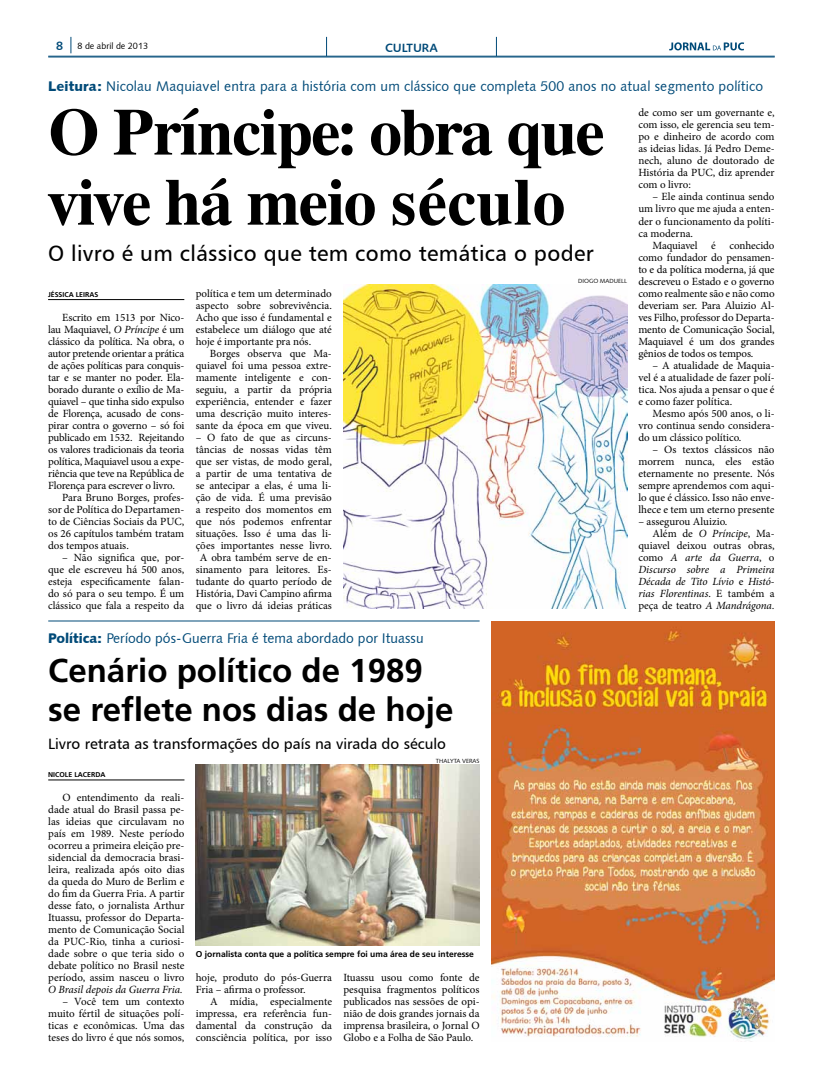
<style>
.page{position:relative;width:823px;height:1078px;background:#fff}
.page>*{position:absolute;margin:0;border:0;box-sizing:border-box;transform-origin:0 0}
.t1{font:700 66px/70px "Dutch 801 BT";letter-spacing:-.03em;color:#000}
.t2{font:33px/39px "Frutiger 65 Bold";color:#000}
.t3{font:22px "Frutiger BT Roman B";letter-spacing:.015em;color:#000}
.t4{font:15px "Frutiger BT Roman B";color:#000}
.t5{font:14px "Humanist 531 BT Roman A";letter-spacing:.01em;color:#004a78}
.t6{font:12px "Humanist 531 BT Bold A";color:#004a78}
.t7{font:11px/12px "Minion Pro";letter-spacing:-.005em;color:#000;text-align:justify}
.t8{font:italic 11px "Minion Pro";letter-spacing:-.005em;color:#000}
.t9{font:9px "Humanist 531 BT Roman A";color:#000}
.t10{font:8.5px "Frutiger 65 Bold";color:#000}
.t11{font:7px "Frutiger 65 Bold";color:#000}
.t12{font:6px "Humanist 531 BT Roman A";color:#000}
.s1{font-family:"Humanist 531 BT Bold A";font-size:12px;color:#004a78}
.s2{font-family:"Humanist 531 BT Black A"}
.s3{font-style:italic}
.s4{font-style:normal}
</style>
<div class="page">
<hr style="left:48px;top:57px;width:726px;height:1px;background:#004a78">
<hr style="left:48px;top:56px;width:726px;height:1px;background:#004a78">
<svg style="left:71px;top:37px;width:1px;height:16px"></svg>
<svg style="left:326px;top:37px;width:1px;height:19px"></svg>
<svg style="left:496px;top:37px;width:1px;height:19px"></svg>
<svg style="left:669px;top:42px;width:74px;height:8px"></svg>
<hr style="left:48px;top:299px;width:136px;height:1px;background:#000">
<img style="left:343px;top:284px;width:283px;height:324px">
<hr style="left:48px;top:779px;width:136px;height:1px;background:#000">
<img style="left:196px;top:764px;width:283px;height:180px">
<hr style="left:48px;top:620px;width:431px;height:1px;background:#004a78">
<img style="left:491px;top:621px;width:283px;height:418px">
<p class="t9" style="left:56px;top:40px;width:93px"><span class="s1">8</span> 8 de abril de 2013</p>
<p class="t6" style="left:385px;top:40px;width:54px">CULTURA</p>
<p class="t5" style="left:48px;top:77px;width:716px"><span class="s2">Leitura:</span> N icolau Maquiavel entra para a história com um clássico que completa 500 anos no atual segmento político</p>
<h1 class="t1" style="left:48px;top:96px;width:558px">O Príncipe: obra que vive há meio século</h1>
<h3 class="t3" style="left:48px;top:240px;width:547px">O livro é um clássico que tem como temática o poder</h3>
<p class="t11" style="left:48px;top:290px;width:19px">Jéssica</p>
<p class="t11" style="left:76px;top:290px;width:9px">Leira</p>
<p class="t11" style="left:94px;top:290px;width:5px">s</p>
<p class="t7" style="left:62px;top:311px;width:123px">Escrito em 1513 por Nico-</p>
<p class="t7" style="left:48px;top:323px;width:138px">lau Maquiavel, <span class="s3">O Príncipe</span> é um</p>
<p class="t7" style="left:48px;top:335px;width:138px">clássico da política. Na obra, o</p>
<p class="t7" style="left:48px;top:347px;width:138px">autor pretende orientar a prática</p>
<p class="t7" style="left:48px;top:359px;width:138px">de ações políticas para conquis-</p>
<p class="t7" style="left:48px;top:371px;width:138px">tar e se manter no poder. Ela-</p>
<p class="t7" style="left:48px;top:383px;width:138px">borado durante o exílio de Ma-</p>
<p class="t7" style="left:48px;top:395px;width:138px">quiavel – que tinha sido expulso</p>
<p class="t7" style="left:48px;top:407px;width:138px">de Florença, acusado de cons-</p>
<p class="t7" style="left:48px;top:419px;width:138px">pirar contra o governo – só foi</p>
<p class="t7" style="left:48px;top:431px;width:138px">publicado em 1532. Rejeitando</p>
<p class="t7" style="left:48px;top:443px;width:138px">os valores tradicionais da teoria</p>
<p class="t7" style="left:48px;top:455px;width:138px">política, Maquiavel usou a expe-</p>
<p class="t7" style="left:48px;top:467px;width:138px">riência que teve na República de</p>
<p class="t7" style="left:48px;top:479px;width:128px">Florença para escrever o livro.</p>
<p class="t7" style="left:62px;top:491px;width:123px">Para Bruno Borges, profes-</p>
<p class="t7" style="left:48px;top:503px;width:138px">sor de Política do Departamen-</p>
<p class="t7" style="left:48px;top:515px;width:138px">to de Ciências Sociais da PUC,</p>
<p class="t7" style="left:48px;top:527px;width:138px">os 26 capítulos também tratam</p>
<p class="t7" style="left:48px;top:539px;width:82px">dos tempos atuais.</p>
<p class="t7" style="left:48px;top:551px;width:138px;text-indent:14px">– Não significa que, por&shy;que ele escreveu há 500 anos, esteja especificamente falan&shy;do só para o seu tempo. É um clássico que fala a respeito da</p>
<p class="t7" style="left:638px;top:107px;width:138px">de como ser um governante e, com isso, ele gerencia seu tem&shy;po e dinheiro de acordo com as ideias lidas. Já Pedro Deme&shy;nech, aluno de doutorado de História da PUC, diz aprender com o livro:</p>
<p class="t7" style="left:638px;top:191px;width:138px;text-indent:14px">– Ele ainda continua sendo um livro que me ajuda a enten&shy;der o funcionamento da políti&shy;ca moderna.</p>
<p class="t7" style="left:638px;top:239px;width:138px;text-indent:14px">Maquiavel é conhecido como fundador do pensamen&shy;to e da política moderna, já que descreveu o Estado e o governo como realmente são e não como deveriam ser. Para Aluizio Al&shy;ves Filho, professor do Departa&shy;mento de Comunicação Social, Maquiavel é um dos grandes gênios de todos os tempos.</p>
<p class="t7" style="left:638px;top:359px;width:138px;text-indent:14px">– A atualidade de Maquia&shy;vel é a atualidade de fazer polí&shy;tica. Nos ajuda a pensar o que é e como fazer política.</p>
<p class="t7" style="left:638px;top:407px;width:138px;text-indent:14px">Mesmo após 500 anos, o li&shy;vro continua sendo considera&shy;do um clássico político.</p>
<p class="t7" style="left:638px;top:443px;width:138px;text-indent:14px">– Os textos clássicos não morrem nunca, eles estão eternamente no presente. Nós sempre aprendemos com aqui&shy;lo que é clássico. Isso não enve&shy;lhece e tem um eterno presente</p>
<p class="t7" style="left:638px;top:515px;width:90px">– assegurou Aluizio.</p>
<p class="t7" style="left:652px;top:527px;width:123px">Além de <span class="s3">O Príncipe</span>, Ma-</p>
<p class="t7" style="left:638px;top:539px;width:138px">quiavel deixou outras obras,</p>
<p class="t8" style="left:638px;top:549px;width:138px"><span class="s4">como</span> A arte da Guerra<span class="s4">, o</span></p>
<p class="t8" style="left:638px;top:561px;width:138px">Discurso sobre a Primeira</p>
<p class="t8" style="left:638px;top:573px;width:138px">Década de Tito Lívio <span class="s4">e</span> Histó-</p>
<p class="t8" style="left:638px;top:585px;width:138px">rias Florentinas<span class="s4">. E também a</span></p>
<p class="t7" style="left:638px;top:599px;width:138px">peça de teatro <span class="s3">A Mandrágona.</span></p>
<p class="t12" style="left:577px;top:277px;width:50px">diogo maduell</p>
<p class="t7" style="left:195px;top:287px;width:138px">política e tem um determinado aspecto sobre sobrevivência.<br>Acho que isso é fundamental e estabelece um diálogo que até hoje é importante pra nós.</p>
<p class="t7" style="left:195px;top:347px;width:138px;text-indent:14px">Borges observa que Ma&shy;quiavel foi uma pessoa extre&shy;mamente inteligente e con&shy;seguiu, a partir da própria experiência, entender e fazer uma descrição muito interes&shy;sante da época em que viveu.</p>
<p class="t7" style="left:195px;top:431px;width:138px;text-align:center">– O fato de que as circuns&shy;tâncias de nossas vidas têm que ser vistas, de modo geral, a partir de uma tentativa de se antecipar a elas, é uma li&shy;ção de vida. É uma previsão a respeito dos momentos em que nós podemos enfrentar situações. Isso é uma das li&shy;ções importantes nesse livro.<br>A obra também serve de en&shy;sinamento para leitores. Es&shy;tudante do quarto período de<br>História, Davi Campino afirma que o livro dá ideias práticas</p>
<p class="t5" style="left:48px;top:629px;width:377px"><span class="s2">Política:</span> Período pós-Guerra Fria é tema abordado por Ituassu</p>
<h2 class="t2" style="left:48px;top:651px;width:406px">Cenário político de 1989 se reflete nos dias de hoje</h2>
<h3 class="t4" style="left:48px;top:734px;width:399px">Livro retrata as transformações do país na virada do século</h3>
<p class="t11" style="left:48px;top:770px;width:10px">Nicole</p>
<p class="t11" style="left:74px;top:770px;width:9px">Lacer</p>
<p class="t11" style="left:95px;top:770px;width:10px">da</p>
<p class="t7" style="left:48px;top:791px;width:138px;text-indent:14px">O entendimento da reali&shy;dade atual do Brasil passa pe&shy;las ideias que circulavam no país em 1989. Neste período ocorreu a primeira eleição pre&shy;sidencial da democracia brasi&shy;leira, realizada após oito dias da queda do Muro de Berlim e do fim da Guerra Fria. A partir desse fato, o jornalista Arthur Ituassu, professor do Departa&shy;mento de Comunicação Social da PUC-Rio, tinha a curiosi&shy;dade sobre o que teria sido o debate político no Brasil neste período, assim nasceu o livro</p>
<p class="t8" style="left:48px;top:981px;width:136px">O Brasil depois da Guerra Fria.</p>
<p class="t7" style="left:48px;top:995px;width:138px;text-indent:14px">– Você tem um contexto muito fértil de situações polí&shy;ticas e econômicas. Uma das teses do livro é que nós somos,</p>
<p class="t12" style="left:435px;top:757px;width:45px">Thalyta Veras</p>
<p class="t10" style="left:196px;top:948px;width:279px">O jornalista conta que a política sempre foi uma área de seu interesse</p>
<p class="t7" style="left:343px;top:971px;width:138px">Ituassu usou como fonte de pesquisa fragmentos políticos publicados nas sessões de opi&shy;nião de dois grandes jornais da imprensa brasileira, o Jornal O Globo e a Folha de São Paulo.</p>
<p class="t7" style="left:196px;top:971px;width:138px">hoje, produto do pós-Guerra<br>Fria – afirma o professor.</p>
<p class="t7" style="left:196px;top:995px;width:138px;text-indent:14px">A mídia, especialmente impressa, era referência fun&shy;damental da construção da consciência política, por isso</p>
</div>
